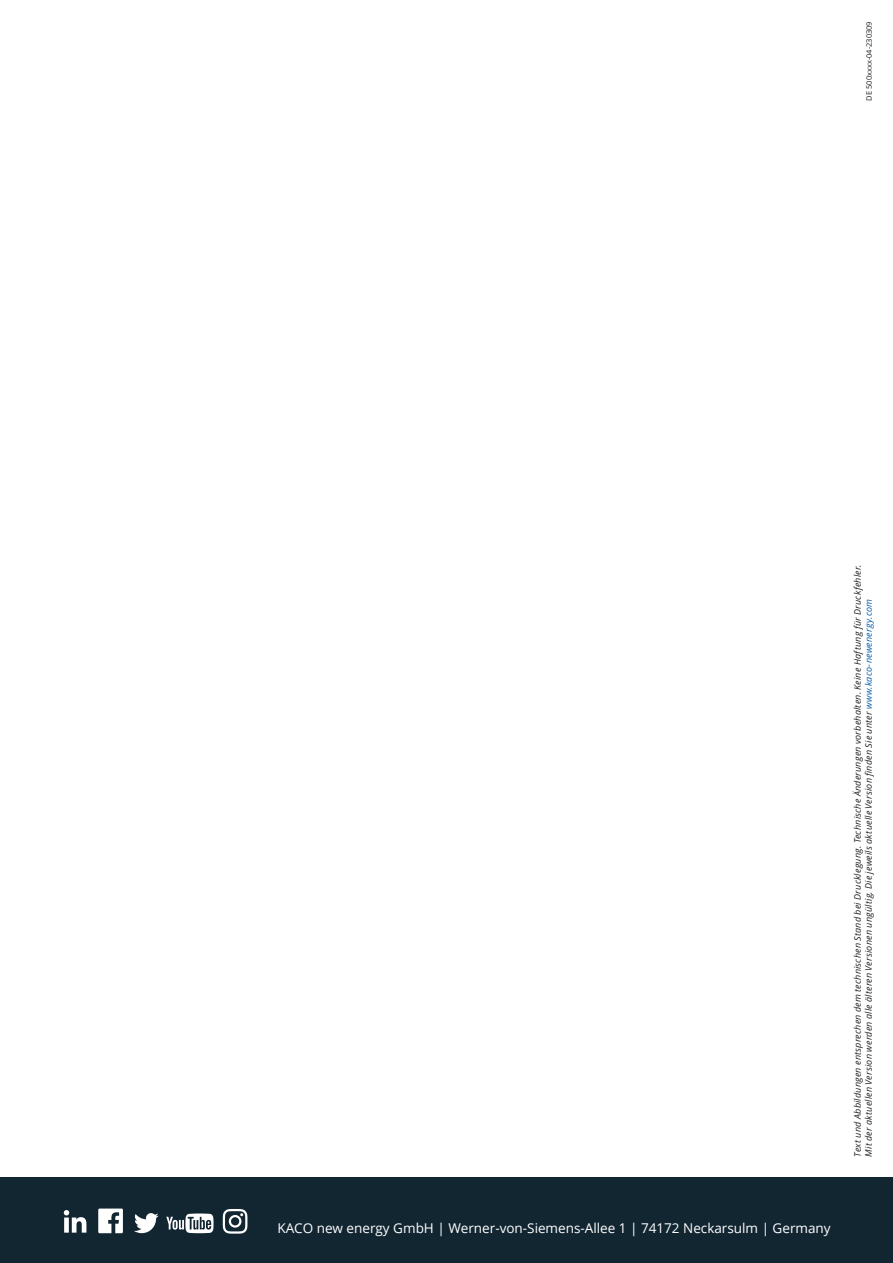
<style>
.page{position:relative;width:893px;height:1263px;background:#fff}
.page>*{position:absolute;margin:0;border:0;box-sizing:border-box;transform-origin:0 0}
.t1{font:13.5px "Open Sans";color:#fff}
.t2{font:italic 9px/10.8px "Open Sans";letter-spacing:.025em;color:#231f20}
.t3{font:7.5px "Open Sans";color:#231f20}
.s1{color:#015dad}
</style>
<div class="page">
<div style="left:0;top:1178px;width:893px;height:85px;background:#122632"></div>
<svg style="left:64px;top:1210px;width:22px;height:22px"></svg>
<svg style="left:134px;top:1213px;width:25px;height:20px"></svg>
<svg style="left:166px;top:1213px;width:48px;height:20px"></svg>
<svg style="left:98px;top:1208px;width:25px;height:25px"></svg>
<svg style="left:223px;top:1209px;width:24px;height:24px"></svg>
<p class="t3" style="left:866px;top:101px;width:81px;rotate:-90deg">DE 500xxxx-04-230309</p>
<p class="t2" style="left:853px;top:1157px;width:593px;rotate:-90deg">Text und Abbildungen entsprechen dem technischen Stand bei Drucklegung. Technische Änderungen vorbehalten. Keine Haftung für Druckfehler.<br>Mit der aktuellen Version werden alle älteren Versionen ungültig. Die jeweils aktuelle Version finden Sie unter <span class="s1">www.kaco-newenergy.com</span></p>
<h1 class="t1" style="left:277px;top:1223px;width:555px">KACO new energy GmbH | Werner-von-Siemens-Allee 1 | 74172 Neckarsulm | Germany</h1>
</div>
